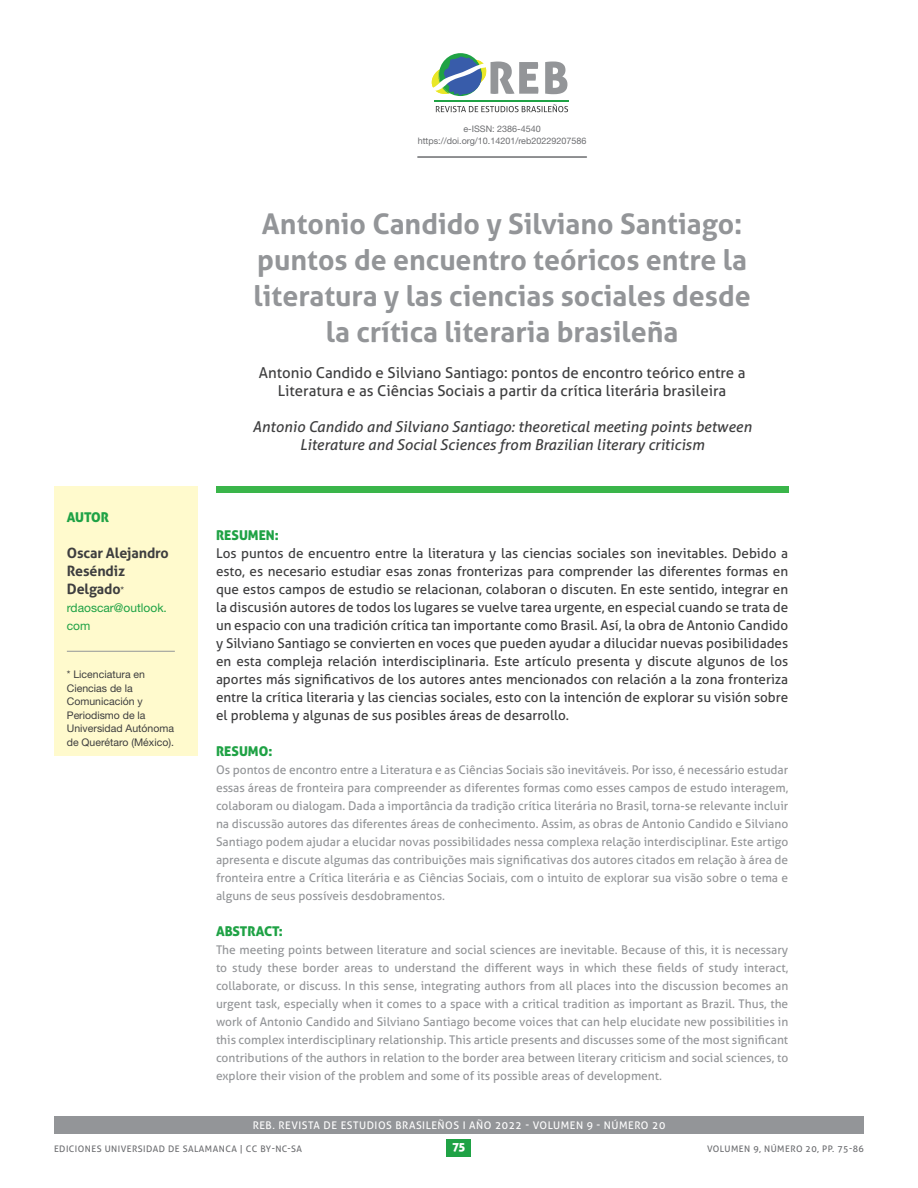
<style>
.page{position:relative;width:918px;height:1188px;background:#fff}
.page>*{position:absolute;margin:0;border:0;box-sizing:border-box;transform-origin:0 0}
.t1{font:700 28.5px/36px "Aller";color:#939598;text-align:center}
.t2{font:15px/18px "Aller";color:#3e3e3f;text-align:center}
.t3{font:italic 15px/18px "Aller";color:#3e3e3f;text-align:center}
.t4{font:700 14.25px/18px "Aller";letter-spacing:-.01em;color:#3e3e3f}
.t5{font:13.5px/18px "Aller";color:#3e3e3f;text-align:justify}
.t6{font:13.5px "Aller Display";color:#1fa245}
.t7{font:12px/18px "Aller";color:#939598;text-align:justify}
.t8{font:12px/18px "Helvetica Neue";color:#1fa245}
.t9{font:12px "Aller Display";color:#fff}
.t10{font:10.5px/13.5px "Helvetica Neue";color:#3e3e3f}
.t11{font:10.5px "Aller";letter-spacing:.05em;color:#fff}
.t12{font:9px "Aller";letter-spacing:.05em;color:#6c6d70}
.t13{font:9px/12px "Helvetica Neue";color:#6c6d70;text-align:center}
.s1{font-family:"Helvetica Neue";font-weight:400;font-size:10.5px}
</style>
<div class="page">
<div style="left:54px;top:1116px;width:810px;height:18px;background:#939598"></div>
<div style="left:447px;top:1139px;width:24px;height:18px;background:#1fa245"></div>
<div style="left:216px;top:486px;width:572px;height:6px;background:#3ab54a"></div>
<div style="left:54px;top:486px;width:144px;height:270px;background:#fffacd"></div>
<hr style="left:67px;top:651px;width:108px;height:1px;background:#939598">
<svg style="left:545px;top:62px;width:22px;height:32px"></svg>
<svg style="left:436px;top:104px;width:132px;height:8px"></svg>
<hr style="left:434px;top:100px;width:135px;height:2px;background:#1fa245">
<svg style="left:439px;top:53px;width:43px;height:43px"></svg>
<svg style="left:431px;top:56px;width:107px;height:40px"></svg>
<hr style="left:418px;top:156px;width:168px;height:2px;background:#6c6d70">
<p class="t13" style="left:418px;top:123px;width:170px">e-ISSN: 2386-4540 https://doi.org/10.14201/reb20229207586</p>
<p class="t6" style="left:67px;top:509px;width:44px">AUTOR</p>
<p class="t4" style="left:67px;top:544px;width:104px">Oscar Alejandro<br>Reséndiz<br>Delgado<span class="s1">*</span></p>
<p class="t8" style="left:67px;top:599px;width:102px">rdaoscar@outlook. com</p>
<p class="t10" style="left:67px;top:668px;width:109px">* Licenciatura en<br>Ciencias de la<br>Comunicación y<br>Periodismo de la<br>Universidad Autónoma de Querétaro (México).</p>
<h1 class="t1" style="left:253px;top:206px;width:499px">Antonio Candido y Silviano Santiago: puntos de encuentro teóricos entre la literatura y las ciencias sociales desde la crítica literaria brasileña</h1>
<p class="t2" style="left:259px;top:364px;width:488px">Antonio Candido e Silviano Santiago: pontos de encontro teórico entre a<br>Literatura e as Ciências Sociais a partir da crítica literária brasileira</p>
<p class="t3" style="left:253px;top:418px;width:501px">Antonio Candido and Silviano Santiago: theoretical meeting points between<br>Literature and Social Sciences from Brazilian literary criticism</p>
<p class="t6" style="left:216px;top:527px;width:64px">RESUMEN:</p>
<p class="t5" style="left:216px;top:544px;width:574px">Los puntos de encuentro entre la literatura y las ciencias sociales son inevitables. Debido a esto, es necesario estudiar esas zonas fronterizas para comprender las diferentes formas en que estos campos de estudio se relacionan, colaboran o discuten. En este sentido, integrar en la discusión autores de todos los lugares se vuelve tarea urgente, en especial cuando se trata de un espacio con una tradición crítica tan importante como Brasil. Así, la obra de Antonio Candido y Silviano Santiago se convierten en voces que pueden ayudar a dilucidar nuevas posibilidades en esta compleja relación interdisciplinaria. Este artículo presenta y discute algunos de los aportes más significativos de los autores antes mencionados con relación a la zona fronteriza entre la crítica literaria y las ciencias sociales, esto con la intención de explorar su visión sobre el problema y algunas de sus posibles áreas de desarrollo.</p>
<p class="t6" style="left:216px;top:743px;width:58px">RESUMO:</p>
<p class="t7" style="left:216px;top:761px;width:574px">Os pontos de encontro entre a Literatura e as Ciências Sociais são inevitáveis. Por isso, é necessário estudar essas áreas de fronteira para compreender as diferentes formas como esses campos de estudo interagem, colaboram ou dialogam. Dada a importância da tradição crítica literária no Brasil, torna-se relevante incluir na discussão autores das diferentes áreas de conhecimento. Assim, as obras de Antonio Candido e Silviano Santiago podem ajudar a elucidar novas possibilidades nessa complexa relação interdisciplinar. Este artigo apresenta e discute algumas das contribuições mais significativas dos autores citados em relação à área de fronteira entre a Crítica literária e as Ciências Sociais, com o intuito de explorar sua visão sobre o tema e alguns de seus possíveis desdobramentos.</p>
<p class="t6" style="left:216px;top:923px;width:68px">ABSTRACT:</p>
<p class="t7" style="left:216px;top:941px;width:574px">The meeting points between literature and social sciences are inevitable. Because of this, it is necessary to study these border areas to understand the different ways in which these fields of study interact, collaborate, or discuss. In this sense, integrating authors from all places into the discussion becomes an urgent task, especially when it comes to a space with a critical tradition as important as Brazil. Thus, the work of Antonio Candido and Silviano Santiago become voices that can help elucidate new possibilities in this complex interdisciplinary relationship. This article presents and discusses some of the most significant contributions of the authors in relation to the border area between literary criticism and social sciences, to explore their vision of the problem and some of its possible areas of development.</p>
<p class="t11" style="left:253px;top:1119px;width:414px">REB. REVISTA DE ESTUDIOS BRASILEÑOS I AÑO 2022 - VOLUMEN 9 - NÚMERO 20</p>
<p class="t12" style="left:54px;top:1143px;width:250px">EDICIONES UNIVERSIDAD DE SALAMANCA | CC BY-NC-SA</p>
<p class="t9" style="left:453px;top:1139px;width:14px">75</p>
<p class="t12" style="left:707px;top:1143px;width:158px">VOLUMEN 9, NÚMERO 20, PP. 75-86</p>
</div>
